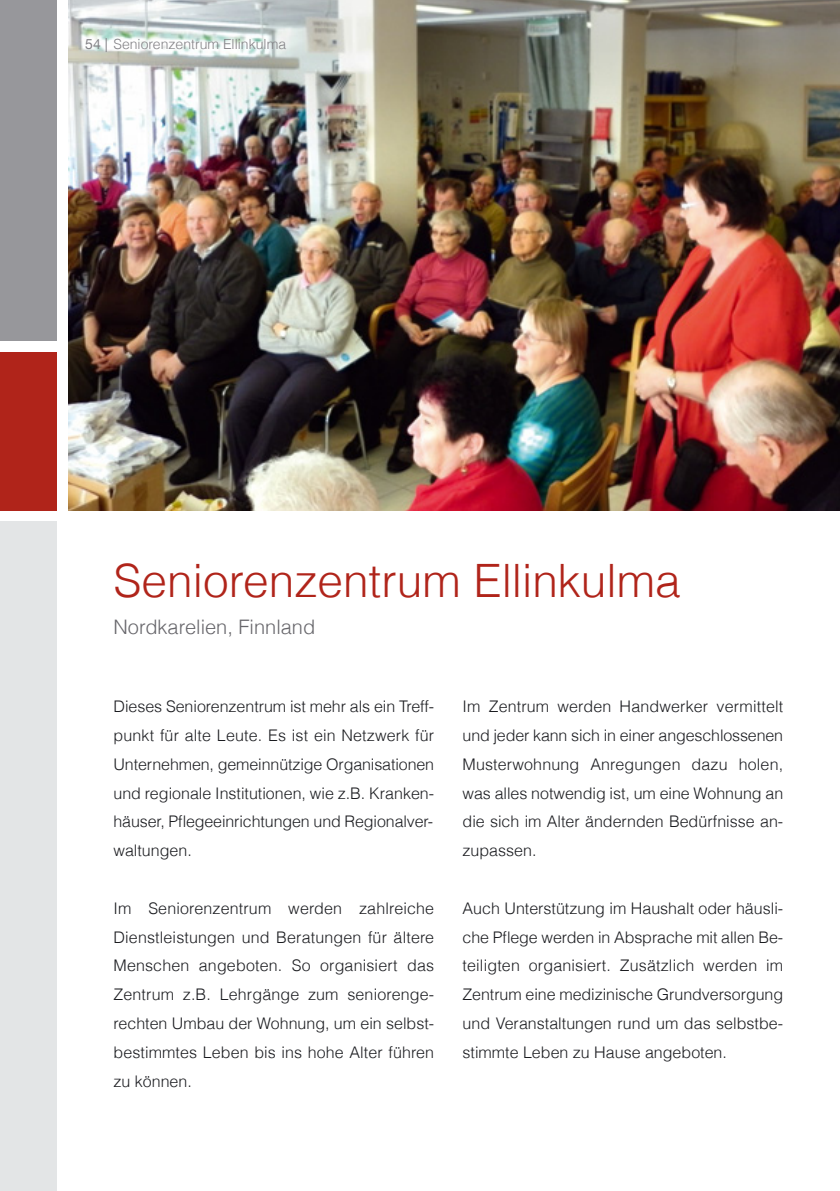
<style>
.page{position:relative;width:840px;height:1191px;background:#fff}
.page>*{position:absolute;margin:0;border:0;box-sizing:border-box;transform-origin:0 0}
.t1{font:300 46px "Helvetica";color:#b0241a}
.t2{font:300 20px "Helvetica";color:#67666b}
.t3{font:300 16px/28.8px "Helvetica";color:#1b1c20;text-align:justify}
.t4{font:300 14px "Helvetica";color:#818084}
.s1{font-family:"Helvetica Neue";font-weight:400}
</style>
<div class="page">
<img style="left:68px;top:0;width:771px;height:510px">
<div style="left:0;top:351px;width:57px;height:159px;background:#b0241a"></div>
<div style="left:0;top:0;width:57px;height:340px;background:#97979b"></div>
<div style="left:0;top:522px;width:57px;height:669px;background:#e3e5e6"></div>
<p class="t4" style="left:85px;top:39px;width:202px"><span class="s1">54 |</span> Seniorenzentrum Ellinkulma</p>
<h1 class="t1" style="left:113px;top:561px;width:568px">Seniorenzentrum Ellinkulma</h1>
<p class="t2" style="left:113px;top:618px;width:203px">Nordkarelien, Finnland</p>
<p class="t3" style="left:113px;top:693px;width:322px">Dieses Seniorenzentrum ist mehr als ein Treff&shy;punkt für alte Leute. Es ist ein Netzwerk für Unternehmen, gemeinnützige Organisationen und regionale Institutionen, wie z.B. Kranken&shy;häuser, Pflegeeinrichtungen und Regionalver&shy;waltungen.</p>
<p class="t3" style="left:113px;top:895px;width:322px">Im Seniorenzentrum werden zahlreiche Dienstleistungen und Beratungen für ältere Menschen angeboten. So organisiert das Zentrum z.B. Lehrgänge zum seniorenge&shy;rechten Umbau der Wohnung, um ein selbst&shy;bestimmtes Leben bis ins hohe Alter führen zu können.</p>
<p class="t3" style="left:462px;top:693px;width:322px">Im Zentrum werden Handwerker vermittelt und jeder kann sich in einer angeschlossenen Musterwohnung Anregungen dazu holen, was alles notwendig ist, um eine Wohnung an die sich im Alter ändernden Bedürfnisse an&shy;zupassen.</p>
<p class="t3" style="left:462px;top:895px;width:322px">Auch Unterstützung im Haushalt oder häusli&shy;che Pflege werden in Absprache mit allen Be&shy;teiligten organisiert. Zusätzlich werden im Zentrum eine medizinische Grundversorgung und Veranstaltungen rund um das selbstbe&shy;stimmte Leben zu Hause angeboten.</p>
</div>
